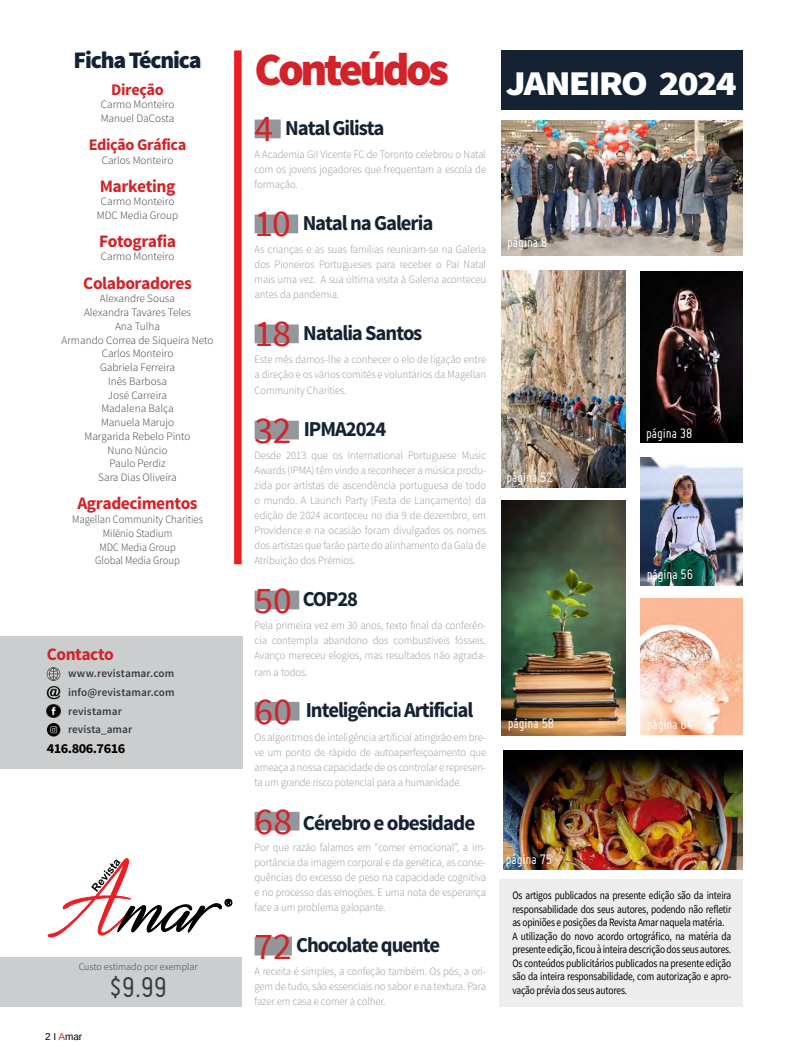
<style>
.page{position:relative;width:810px;height:1058px;background:#fff}
.page>*{position:absolute;margin:0;border:0;box-sizing:border-box;transform-origin:0 0}
.t1{font:900 46.25px "Source Sans Pro";letter-spacing:-.075em;color:#d2232a}
.t2{font:37.5px "Source Sans Pro";color:#d2232a}
.t3{font:900 34.88px "Source Sans Pro";letter-spacing:-.05em;color:#fff;scale:1.11 1}
.t4{font:31.25px "Miso";color:#3a3d3d}
.t5{font:900 23.75px "Source Sans Pro";letter-spacing:-.05em;color:#142233}
.t6{font:700 21.25px "Source Sans Pro";letter-spacing:-.05em;color:#142232}
.t7{font:700 17.5px "Source Sans Pro";letter-spacing:-.025em;color:#d2232a}
.t8{font:700 16.25px "Source Sans Pro";letter-spacing:-.025em;color:#d2232a}
.t9{font:15px "Miso";color:#fff}
.t10{font:700 13.75px "Source Sans Pro";letter-spacing:-.035em;color:#000;scale:1.04 1}
.t11{font:300 11.25px/15px "Source Sans Pro";color:#8f949c;text-align:justify;scale:.94 1}
.t12{font:11.25px/13.5px "Source Sans Pro";letter-spacing:-.02em;color:#000;scale:.84 1}
.t13{font:300 11.25px/13.8px "Source Sans Pro";color:#3a3d3d;text-align:center}
.t14{font:300 11.25px/13.8px "Source Sans Pro";color:#3a3d3d;text-align:center;scale:.94 1}
.t15{font:600 11.25px/18.8px "Source Sans Pro";letter-spacing:.01em;color:#3a3d3d}
.t16{font:300 10px "Source Sans Pro";color:#3a3d3d}
.t17{font:10px "Arimo";color:#000}
.s1{color:#d2232a}
.s2{font-weight:400;font-size:37.5px;color:#d2232a}
</style>
<div class="page">
<img style="left:502px;top:120px;width:240px;height:135px">
<img style="left:640px;top:271px;width:102px;height:172px">
<div style="left:0;top:636px;width:243px;height:132px;background:#cbcdce"></div>
<div style="left:255px;top:119px;width:26px;height:19px;background:#93979b"></div>
<div style="left:255px;top:214px;width:43px;height:19px;background:#93979b"></div>
<div style="left:255px;top:324px;width:44px;height:19px;background:#93979b"></div>
<div style="left:255px;top:421px;width:44px;height:18px;background:#93979b"></div>
<div style="left:255px;top:590px;width:44px;height:19px;background:#93979b"></div>
<div style="left:255px;top:702px;width:44px;height:18px;background:#93979b"></div>
<div style="left:255px;top:811px;width:45px;height:19px;background:#93979b"></div>
<div style="left:255px;top:936px;width:37px;height:19px;background:#93979b"></div>
<div style="left:234px;top:50px;width:8px;height:514px;background:#ed1d24"></div>
<div style="left:0;top:957px;width:242px;height:50px;background:#cbcdce"></div>
<svg style="left:47px;top:858px;width:185px;height:80px"></svg>
<svg style="left:47px;top:667px;width:13px;height:13px"></svg>
<svg style="left:47px;top:686px;width:13px;height:13px"></svg>
<img style="left:640px;top:457px;width:102px;height:128px">
<img style="left:640px;top:598px;width:102px;height:136px">
<div style="left:500px;top:879px;width:243px;height:128px;background:#ededee"></div>
<img style="left:503px;top:750px;width:239px;height:119px">
<img style="left:501px;top:500px;width:124px;height:235px">
<img style="left:502px;top:270px;width:123px;height:217px">
<div style="left:501px;top:50px;width:241px;height:59px;background:#142233"></div>
<img style="left:47px;top:704px;width:13px;height:14px">
<svg style="left:47px;top:723px;width:13px;height:13px"></svg>
<h3 class="t5" style="left:74px;top:45px;width:129px">Ficha Técnica</h3>
<h3 class="t8" style="left:111px;top:79px;width:54px">Direção</h3>
<p class="t13" style="left:101px;top:98px;width:75px;text-align:left">Carmo Monteiro<br>Manuel DaCosta</p>
<h3 class="t8" style="left:89px;top:134px;width:99px">Edição Gráfica</h3>
<p class="t13" style="left:102px;top:153px;width:73px">Carlos Monteiro</p>
<h3 class="t7" style="left:100px;top:175px;width:77px">Marketing</h3>
<p class="t13" style="left:97px;top:195px;width:83px">Carmo Monteiro<br>MDC Media Group</p>
<h3 class="t7" style="left:99px;top:230px;width:79px">Fotografia</h3>
<p class="t13" style="left:101px;top:250px;width:75px">Carmo Monteiro</p>
<h3 class="t7" style="left:83px;top:271px;width:110px">Colaboradores</h3>
<p class="t13" style="left:62px;top:292px;width:154px">Alexandre Sousa<br>Alexandra Tavares Teles<br>Ana Tulha<br>Armando Correa de Siqueira Neto<br>Carlos Monteiro<br>Gabriela Ferreira<br>Inês Barbosa<br>José Carreira<br>Madalena Balça<br>Manuela Marujo<br>Margarida Rebelo Pinto<br>Nuno Núncio<br>Paulo Perdiz<br>Sara Dias Oliveira</p>
<h3 class="t7" style="left:77px;top:492px;width:122px">Agradecimentos</h3>
<p class="t14" style="left:72px;top:512px;width:141px">Magellan Community Charities<br>Milénio Stadium<br>MDC Media Group<br>Global Media Group</p>
<h3 class="t7" style="left:47px;top:643px;width:69px">Contacto</h3>
<p class="t15" style="left:68px;top:664px;width:108px">www.revistamar.com info@revistamar.com revistamar revista_amar</p>
<p class="t10" style="left:47px;top:739px;width:77px">416.806.7616</p>
<p class="t16" style="left:79px;top:960px;width:120px">Custo estimado por exemplar</p>
<h3 class="t4" style="left:109px;top:970px;width:60px">$9.99</h3>
<p class="t17" style="left:45px;top:1029px;width:39px">2 I <span class="s1">A</span>mar</p>
<h1 class="t1" style="left:255px;top:40px;width:196px">Conteúdos</h1>
<h3 class="t6" style="left:255px;top:114px;width:131px"><span class="s2">4</span> Natal Gilista</h3>
<p class="t11" style="left:255px;top:147px;width:248px">A Academia Gil Vicente FC de Toronto celebrou o Natal com os jovens jogadores que frequentam a escola de formação.</p>
<h3 class="t6" style="left:255px;top:209px;width:180px"><span class="s2">10</span> Natal na Galeria</h3>
<p class="t11" style="left:255px;top:242px;width:248px">As crianças e as suas famílias reuniram-se na Galeria dos Pioneiros Portugueses para receber o Pai Natal mais uma vez. A sua última visita à Galeria aconteceu antes da pandemia.</p>
<h3 class="t6" style="left:255px;top:319px;width:169px"><span class="s2">18</span> Natalia Santos</h3>
<p class="t11" style="left:255px;top:352px;width:248px">Este mês damos-lhe a conhecer o elo de ligação entre a direção e os vários comités e voluntários da Magellan</p>
<p class="t11" style="left:255px;top:383px;width:100px">Community Charities.</p>
<h3 class="t6" style="left:255px;top:415px;width:133px"><span class="s2">32</span> IPMA2024</h3>
<p class="t11" style="left:255px;top:448px;width:248px">Desde 2013 que os International Portuguese Music Awards (IPMA) têm vindo a reconhecer a música produ&shy;zida por artistas de ascendência portuguesa de todo o mundo. A Launch Party (Festa de Lançamento) da edição de 2024 aconteceu no dia 9 de dezembro, em Providence e na ocasião foram divulgados os nomes dos artistas que farão parte do alinhamento da Gala de Atribuição dos Prémios.</p>
<h3 class="t6" style="left:255px;top:585px;width:105px"><span class="s2">50</span> COP28</h3>
<p class="t11" style="left:255px;top:618px;width:248px">Pela primeira vez em 30 anos, texto final da conferên&shy;cia contempla abandono dos combustíveis fósseis.<br>Avanço mereceu elogios, mas resultados não agrada-</p>
<p class="t11" style="left:255px;top:664px;width:58px">ram a todos.</p>
<h3 class="t6" style="left:255px;top:696px;width:220px"><span class="s2">60</span> Inteligência Artificial</h3>
<p class="t11" style="left:255px;top:729px;width:248px">Os algoritmos de inteligência artificial atingirão em bre&shy;ve um ponto de rápido de autoaperfeiçoamento que ameaça a nossa capacidade de os controlar e represen&shy;ta um grande risco potencial para a humanidade.</p>
<h3 class="t6" style="left:255px;top:809px;width:222px"><span class="s2">68</span> Cérebro e obesidade</h3>
<p class="t11" style="left:255px;top:839px;width:248px">Por que razão falamos em “comer emocional”, a im&shy;portância da imagem corporal e da genética, as conse&shy;quências do excesso de peso na capacidade cognitiva e no processo das emoções. E uma nota de esperança face a um problema galopante.</p>
<h2 class="t2" style="left:255px;top:922px;width:39px">72</h2>
<h3 class="t6" style="left:296px;top:931px;width:146px">Chocolate quente</h3>
<p class="t11" style="left:255px;top:964px;width:248px">A receita é simples, a confeção também. Os pós, a ori&shy;gem de tudo, são essenciais no sabor e na textura. Para fazer em casa e comer à colher.</p>
<h3 class="t3" style="left:506px;top:60px;width:209px">JANEIRO 2024</h3>
<h3 class="t9" style="left:507px;top:234px;width:42px">página 8</h3>
<h3 class="t9" style="left:506px;top:468px;width:48px">página 52</h3>
<h3 class="t9" style="left:508px;top:715px;width:48px">página 58</h3>
<h3 class="t9" style="left:506px;top:850px;width:48px">página 75</h3>
<h3 class="t9" style="left:646px;top:425px;width:48px">página 38</h3>
<h3 class="t9" style="left:647px;top:566px;width:48px">página 56</h3>
<h3 class="t9" style="left:647px;top:716px;width:48px">página 64</h3>
<p class="t12" style="left:512px;top:888px;width:262px">Os artigos publicados na presente edição são da inteira responsabilidade dos seus autores, podendo não refletir as opiniões e posições da Revista Amar naquela matéria.<br>A utilização do novo acordo ortográfico, na matéria da presente edição, ficou à inteira descrição dos seus autores.<br>Os conteúdos publicitários publicados na presente edição são da inteira responsabilidade, com autorização e apro&shy;vação prévia dos seus autores.</p>
</div>
